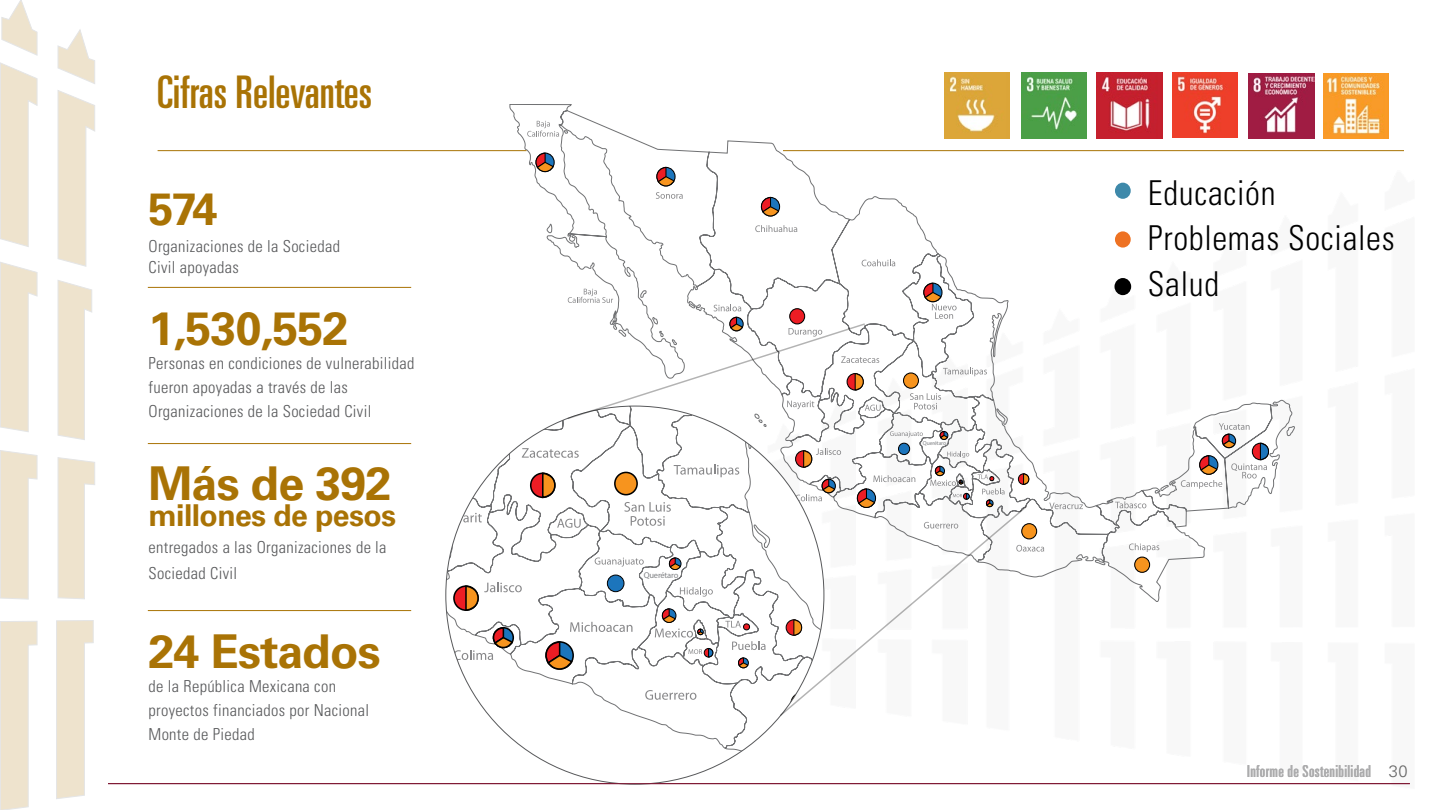
<style>
.page{position:relative;width:1440px;height:810px;background:#fff}
.page>*{position:absolute;margin:0;border:0;box-sizing:border-box;transform-origin:0 0}
.t1{font:700 46.58px "Univers LT Std";letter-spacing:-.02em;color:#a97305}
.t2{font:700 45.08px "Univers LT Std";color:#a97305}
.t3{font:ultra-condensed 45px "Univers LT Std";color:#a97305}
.t4{font:300 condensed 34.28px/45.7px "Univers LT Std";letter-spacing:.02em;color:#000}
.t5{font:700 30.08px "Univers LT Std";letter-spacing:-.02em;color:#a97305}
.t6{font:300 condensed 16.5px/24px "Univers LT Std";letter-spacing:.02em;color:#58595b}
.t7{font:ultra-condensed 16.5px "Univers LT Std";letter-spacing:.02em;color:#acacad}
.t8{font:8.48px "Myriad Pro";letter-spacing:-.02em;color:#808285}
.t9{font:5.85px "Myriad Pro";letter-spacing:-.02em;color:#808285}
.s1{font-weight:300;font-stretch:normal;color:#666}
</style>
<div class="page">
<svg style="left:510px;top:104px;width:785px;height:498px"></svg>
<svg style="left:1029px;top:545px;width:15px;height:7px"></svg>
<svg style="left:1129px;top:543px;width:30px;height:9px"></svg>
<svg style="left:1115px;top:501px;width:31px;height:7px"></svg>
<svg style="left:1049px;top:503px;width:34px;height:6px"></svg>
<svg style="left:910px;top:393px;width:31px;height:16px"></svg>
<svg style="left:873px;top:475px;width:42px;height:7px"></svg>
<svg style="left:947px;top:451px;width:22px;height:7px"></svg>
<svg style="left:527px;top:121px;width:32px;height:16px"></svg>
<svg style="left:755px;top:225px;width:42px;height:7px"></svg>
<svg style="left:862px;top:259px;width:33px;height:7px"></svg>
<svg style="left:943px;top:368px;width:44px;height:8px"></svg>
<svg style="left:890px;top:431px;width:33px;height:6px"></svg>
<div style="left:904px;top:373px;width:14px;height:15px;background:#f7941e;border-radius:50%"></div>
<div style="left:903px;top:372px;width:16px;height:17px;border:1px solid #000;border-radius:50%"></div>
<div style="left:1022px;top:524px;width:15px;height:15px;background:#f7941e;border-radius:50%"></div>
<div style="left:1021px;top:523px;width:16px;height:16px;border:1px solid #000;border-radius:50%"></div>
<div style="left:898px;top:443px;width:12px;height:12px;background:#1c75bc;border-radius:50%"></div>
<div style="left:898px;top:443px;width:12px;height:12px;border:1px solid #000;border-radius:50%"></div>
<div style="left:1135px;top:557px;width:15px;height:15px;background:#f7941e;border-radius:50%"></div>
<div style="left:1134px;top:557px;width:16px;height:16px;border:1px solid #000;border-radius:50%"></div>
<svg style="left:978px;top:475px;width:17px;height:6px"></svg>
<div style="left:1018px;top:474px;width:11px;height:10px;background:#ed1d24;border-radius:50%"></div>
<div style="left:1018px;top:474px;width:11px;height:11px;border:1px solid #000;border-radius:50%"></div>
<svg style="left:1023px;top:473px;width:6px;height:12px"></svg>
<svg style="left:953px;top:493px;width:17px;height:7px"></svg>
<svg style="left:824px;top:448px;width:17px;height:20px"></svg>
<svg style="left:534px;top:152px;width:21px;height:21px"></svg>
<svg style="left:655px;top:166px;width:28px;height:33px"></svg>
<svg style="left:760px;top:196px;width:20px;height:21px"></svg>
<svg style="left:922px;top:282px;width:35px;height:37px"></svg>
<svg style="left:856px;top:488px;width:20px;height:16px"></svg>
<svg style="left:824px;top:478px;width:12px;height:23px"></svg>
<svg style="left:982px;top:488px;width:23px;height:16px"></svg>
<svg style="left:939px;top:431px;width:9px;height:9px"></svg>
<svg style="left:930px;top:466px;width:33px;height:20px"></svg>
<svg style="left:1181px;top:423px;width:89px;height:66px"></svg>
<svg style="left:0;top:0;width:38px;height:247px"></svg>
<svg style="left:0;top:262px;width:38px;height:170px"></svg>
<svg style="left:0;top:450px;width:38px;height:150px"></svg>
<svg style="left:0;top:621px;width:38px;height:189px"></svg>
<svg style="left:56px;top:620px;width:38px;height:179px"></svg>
<svg style="left:57px;top:457px;width:38px;height:142px"></svg>
<svg style="left:57px;top:280px;width:35px;height:160px"></svg>
<svg style="left:57px;top:29px;width:38px;height:238px"></svg>
<hr style="left:158px;top:150px;width:368px;height:1px;background:#a97305">
<hr style="left:148px;top:287px;width:263px;height:1px;background:#a97305">
<hr style="left:148px;top:443px;width:263px;height:1px;background:#a97305">
<hr style="left:148px;top:610px;width:263px;height:1px;background:#a97305">
<hr style="left:783px;top:150px;width:621px;height:1px;background:#a97305">
<div style="left:1115px;top:183px;width:16px;height:16px;background:#3e89aa;border-radius:50%"></div>
<div style="left:1115px;top:231px;width:16px;height:17px;background:#ee7223;border-radius:50%"></div>
<div style="left:1115px;top:278px;width:16px;height:17px;background:#000;border-radius:50%"></div>
<svg style="left:446px;top:406px;width:378px;height:377px"></svg>
<svg style="left:732px;top:641px;width:34px;height:9px"></svg>
<svg style="left:645px;top:690px;width:51px;height:10px"></svg>
<svg style="left:783px;top:724px;width:41px;height:9px"></svg>
<svg style="left:624px;top:502px;width:47px;height:24px"></svg>
<svg style="left:522px;top:448px;width:57px;height:10px"></svg>
<svg style="left:446px;top:513px;width:36px;height:12px"></svg>
<svg style="left:570px;top:622px;width:63px;height:10px"></svg>
<svg style="left:680px;top:587px;width:33px;height:10px"></svg>
<svg style="left:446px;top:407px;width:48px;height:12px"></svg>
<svg style="left:674px;top:464px;width:65px;height:13px"></svg>
<svg style="left:595px;top:558px;width:49px;height:9px"></svg>
<svg style="left:688px;top:649px;width:14px;height:5px"></svg>
<svg style="left:557px;top:519px;width:24px;height:9px"></svg>
<div style="left:615px;top:472px;width:22px;height:23px;background:#f7941e;border-radius:50%"></div>
<div style="left:614px;top:472px;width:24px;height:23px;border:2px solid #000;border-radius:50%"></div>
<div style="left:607px;top:575px;width:17px;height:17px;background:#1c75bc;border-radius:50%"></div>
<div style="left:607px;top:575px;width:17px;height:17px;border:1px solid #000;border-radius:50%"></div>
<svg style="left:725px;top:621px;width:26px;height:10px"></svg>
<div style="left:531px;top:473px;width:24px;height:24px;background:#ed1d24;border-radius:50%"></div>
<div style="left:530px;top:472px;width:26px;height:26px;border:2px solid #000;border-radius:50%"></div>
<svg style="left:541px;top:473px;width:15px;height:26px"></svg>
<div style="left:704px;top:648px;width:9px;height:9px;background:#ed1d24;border-radius:50%"></div>
<div style="left:704px;top:648px;width:9px;height:9px;border:1px solid #000;border-radius:50%"></div>
<svg style="left:708px;top:648px;width:5px;height:10px"></svg>
<div style="left:454px;top:586px;width:24px;height:24px;background:#ed1d24;border-radius:50%"></div>
<div style="left:453px;top:585px;width:26px;height:26px;border:2px solid #000;border-radius:50%"></div>
<svg style="left:464px;top:582px;width:58px;height:30px"></svg>
<svg style="left:544px;top:640px;width:30px;height:31px"></svg>
<svg style="left:454px;top:626px;width:60px;height:34px"></svg>
<div style="left:738px;top:658px;width:11px;height:10px;border:1px solid #000;border-radius:50%"></div>
<svg style="left:738px;top:657px;width:10px;height:11px"></svg>
<svg style="left:668px;top:557px;width:13px;height:13px"></svg>
<svg style="left:655px;top:608px;width:49px;height:30px"></svg>
<svg style="left:778px;top:504px;width:251px;height:213px"></svg>
<svg style="left:566px;top:289px;width:315px;height:131px"></svg>
<hr style="left:108px;top:783px;width:1302px;height:1px;background:#7f1834">
<img style="left:944px;top:73px;width:66px;height:65px">
<img style="left:1021px;top:73px;width:66px;height:65px">
<img style="left:1097px;top:73px;width:65px;height:65px">
<img style="left:1249px;top:73px;width:65px;height:65px">
<img style="left:1324px;top:73px;width:65px;height:65px">
<img style="left:1173px;top:73px;width:65px;height:65px">
<h3 class="t3" style="left:157px;top:67px;width:217px">Cifras Relevantes</h3>
<h2 class="t2" style="left:148px;top:183px;width:71px">574</h2>
<p class="t6" style="left:148px;top:235px;width:193px;line-height:21px">Organizaciones de la Sociedad<br>Civil apoyadas</p>
<h1 class="t1" style="left:148px;top:301px;width:201px">1,530,552</h1>
<p class="t6" style="left:148px;top:351px;width:268px">Personas en condiciones de vulnerabilidad fueron apoyadas a través de las<br>Organizaciones de la Sociedad Civil</p>
<h1 class="t1" style="left:148px;top:456px;width:244px">Más de 392</h1>
<h3 class="t5" style="left:148px;top:498px;width:249px">millones de pesos</h3>
<p class="t6" style="left:148px;top:535px;width:240px;line-height:25.5px">entregados a las Organizaciones de la<br>Sociedad Civil</p>
<h1 class="t1" style="left:148px;top:625px;width:234px">24 Estados</h1>
<p class="t6" style="left:148px;top:674px;width:222px">de la República Mexicana con proyectos financiados por Nacional<br>Monte de Piedad</p>
<p class="t8" style="left:644px;top:570px;width:36px">Querétaro</p>
<p class="t9" style="left:923px;top:440px;width:25px">Querétaro</p>
<h3 class="t4" style="left:1148px;top:170px;width:248px">Educación<br>Problemas Sociales<br>Salud</h3>
<p class="t7" style="left:1247px;top:762px;width:162px">Informe de Sostenibilidad <span class="s1">30</span></p>
</div>
